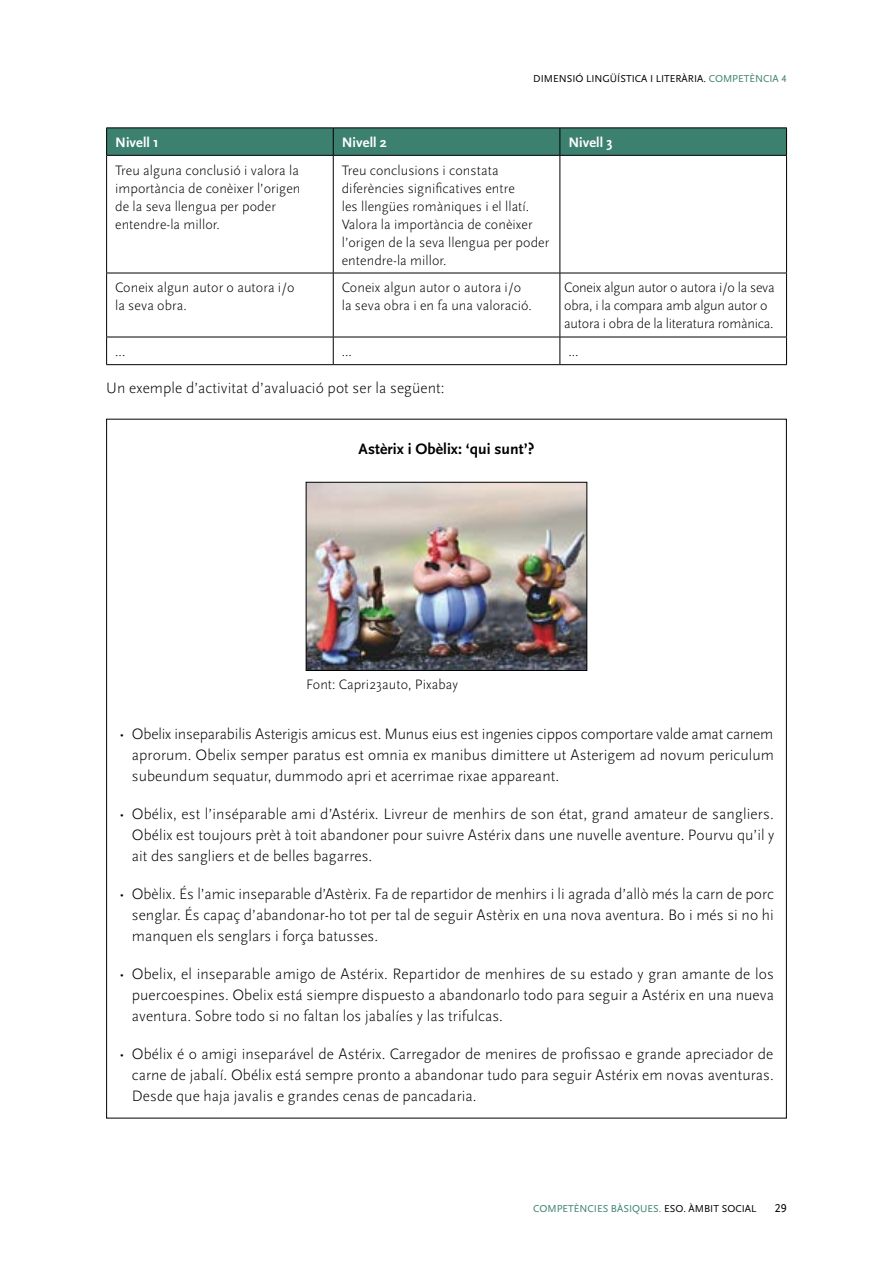
<style>
.page{position:relative;width:893px;height:1263px;background:#fff}
.page>*{position:absolute;margin:0;border:0;box-sizing:border-box;transform-origin:0 0}
.TEXTE_SEGUIT{font:300 15.75px/21px "Scala Sans";letter-spacing:.005em;color:#000;text-align:justify}
.TEXTE_SEGUIT-2{font:700 15.75px "Scala Sans";letter-spacing:.005em;color:#000}
.Quadres{font:300 14.25px/18px "Scala Sans";letter-spacing:.005em;color:#000}
.Quadres-2{font:300 14.25px/18px "Scala Sans";letter-spacing:-.015em;color:#000}
.TEXTE_SEGUIT-3{font:300 14.25px "Scala Sans";letter-spacing:.005em;color:#000}
.TEXTE_SEGUIT-4{font:700 14.25px "Scala Sans";letter-spacing:.005em;color:#fff}
.t1{font:12px "Scala Sans Caps";color:#000}
.t2{font:10.5px "Scala Sans Caps";color:#000}
.t3{font:10.5px "Scala Sans Caps";color:#3c8170}
.s1{color:#3c8170}
.s2{color:#000}
</style>
<div class="page">
<hr style="left:106px;top:156px;width:1px;height:117px;background:#000">
<hr style="left:333px;top:156px;width:1px;height:117px;background:#000">
<hr style="left:560px;top:156px;width:1px;height:117px;background:#000">
<hr style="left:786px;top:156px;width:1px;height:117px;background:#000">
<hr style="left:106px;top:273px;width:227px;height:1px;background:#000">
<hr style="left:106px;top:273px;width:1px;height:64px;background:#000">
<hr style="left:333px;top:273px;width:227px;height:1px;background:#000">
<hr style="left:333px;top:273px;width:1px;height:64px;background:#000">
<hr style="left:560px;top:273px;width:227px;height:1px;background:#000">
<hr style="left:560px;top:273px;width:1px;height:64px;background:#000">
<hr style="left:786px;top:273px;width:1px;height:64px;background:#000">
<hr style="left:106px;top:337px;width:227px;height:1px;background:#000">
<hr style="left:333px;top:337px;width:227px;height:1px;background:#000">
<hr style="left:560px;top:337px;width:227px;height:1px;background:#000">
<svg style="left:106px;top:128px;width:681px;height:27px;background:#3a7d6d"></svg>
<hr style="left:106px;top:155px;width:227px;height:1px;background:#000">
<hr style="left:333px;top:155px;width:227px;height:1px;background:#000">
<hr style="left:560px;top:155px;width:227px;height:1px;background:#000">
<svg style="left:106px;top:337px;width:1px;height:27px"></svg>
<svg style="left:333px;top:337px;width:1px;height:27px"></svg>
<svg style="left:560px;top:337px;width:1px;height:27px"></svg>
<svg style="left:786px;top:337px;width:1px;height:27px"></svg>
<hr style="left:106px;top:364px;width:227px;height:1px;background:#000">
<hr style="left:333px;top:364px;width:227px;height:1px;background:#000">
<hr style="left:560px;top:364px;width:227px;height:1px;background:#000">
<img style="left:308px;top:484px;width:277px;height:185px">
<div style="left:306px;top:482px;width:281px;height:189px;border:1px solid #000"></div>
<p class="t2" style="left:533px;top:73px;width:255px">DIMENSIÓ LINGÜÍSTICA I LITERÀRIA. <span class="s1">COMPETÈNCIA 4</span></p>
<p class="TEXTE_SEGUIT-4" style="left:115px;top:135px;width:45px">Nivell 1</p>
<p class="TEXTE_SEGUIT-4" style="left:342px;top:135px;width:47px">Nivell 2</p>
<p class="TEXTE_SEGUIT-4" style="left:568px;top:135px;width:46px">Nivell 3</p>
<p class="Quadres" style="left:115px;top:161px;width:187px">Treu alguna conclusió i valora la importància de conèixer l’origen de la seva llengua per poder entendre-la millor.</p>
<p class="Quadres" style="left:342px;top:161px;width:209px">Treu conclusions i constata diferències significatives entre<br>les llengües romàniques i el llatí.<br>Valora la importància de conèixer l’origen de la seva llengua per poder entendre-la millor.</p>
<p class="Quadres" style="left:115px;top:279px;width:181px">Coneix algun autor o autora i/o la seva obra.</p>
<p class="Quadres" style="left:342px;top:279px;width:192px">Coneix algun autor o autora i/o la seva obra i en fa una valoració.</p>
<p class="Quadres-2" style="left:564px;top:279px;width:212px">Coneix algun autor o autora i/o la seva obra, i la compara amb algun autor o autora i obra de la literatura romànica.</p>
<p class="Quadres" style="left:115px;top:343px;width:12px">...</p>
<p class="Quadres" style="left:342px;top:343px;width:12px">...</p>
<p class="Quadres" style="left:568px;top:343px;width:12px">...</p>
<p class="TEXTE_SEGUIT" style="left:106px;top:377px;width:340px">Un exemple d’activitat d’avaluació pot ser la següent:</p>
<p class="TEXTE_SEGUIT-2" style="left:359px;top:440px;width:177px">Astèrix i Obèlix: ‘qui sunt’?</p>
<p class="TEXTE_SEGUIT-3" style="left:306px;top:677px;width:153px">Font: Capri23auto, Pixabay</p>
<p class="TEXTE_SEGUIT" style="left:132px;top:724px;width:644px;text-indent:-13px">• Obelix inseparabilis Asterigis amicus est. Munus eius est ingenies cippos comportare valde amat carnem aprorum. Obelix semper paratus est omnia ex manibus dimittere ut Asterigem ad novum periculum subeundum sequatur, dummodo apri et acerrimae rixae appareant.</p>
<p class="TEXTE_SEGUIT" style="left:132px;top:804px;width:644px;text-indent:-13px">• Obélix, est l’inséparable ami d’Astérix. Livreur de menhirs de son état, grand amateur de sangliers.<br>Obélix est toujours prèt à toit abandoner pour suivre Astérix dans une nuvelle aventure. Pourvu qu’il y ait des sangliers et de belles bagarres.</p>
<p class="TEXTE_SEGUIT" style="left:132px;top:884px;width:644px;text-indent:-13px">• Obèlix. És l’amic inseparable d’Astèrix. Fa de repartidor de menhirs i li agrada d’allò més la carn de porc senglar. És capaç d’abandonar-ho tot per tal de seguir Astèrix en una nova aventura. Bo i més si no hi manquen els senglars i força batusses.</p>
<p class="TEXTE_SEGUIT" style="left:132px;top:964px;width:644px;text-indent:-13px">• Obelix, el inseparable amigo de Astérix. Repartidor de menhires de su estado y gran amante de los puercoespines. Obelix está siempre dispuesto a abandonarlo todo para seguir a Astérix en una nueva aventura. Sobre todo si no faltan los jabalíes y las trifulcas.</p>
<p class="TEXTE_SEGUIT" style="left:132px;top:1044px;width:644px;text-indent:-13px">• Obélix é o amigi inseparável de Astérix. Carregador de menires de profissao e grande apreciador de carne de jabalí. Obélix está sempre pronto a abandonar tudo para seguir Astérix em novas aventuras.<br>Desde que haja javalis e grandes cenas de pancadaria.</p>
<p class="t3" style="left:533px;top:1203px;width:225px">COMPETÈNCIES BÀSIQUES. <span class="s2">ESO. ÀMBIT SOCIAL</span></p>
<p class="t1" style="left:775px;top:1201px;width:13px">29</p>
</div>
